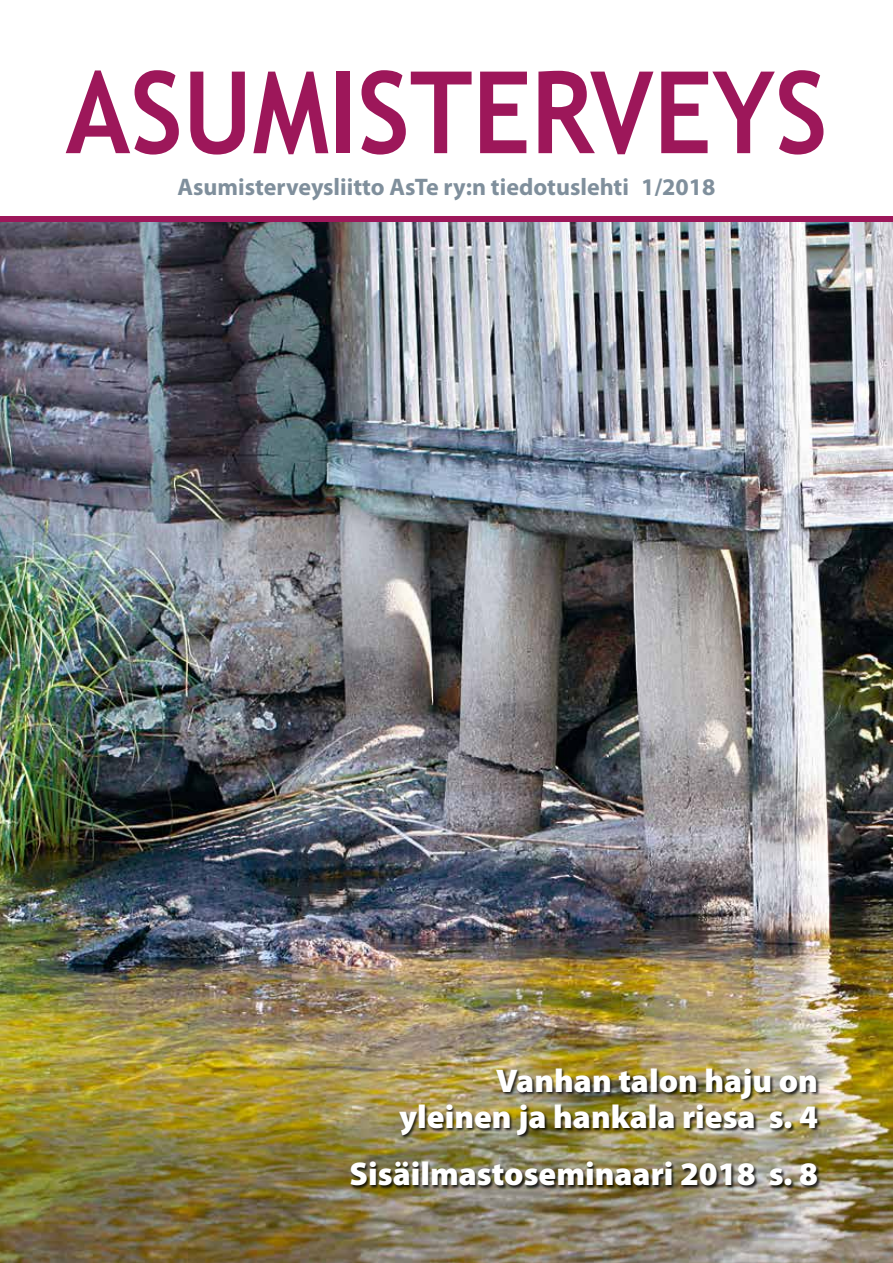
<style>
.page{position:relative;width:893px;height:1263px;background:#fff}
.page>*{position:absolute;margin:0;border:0;box-sizing:border-box;transform-origin:0 0}
.t1{font:700 114px "Trebuchet MS";color:#9d175a;scale:.9 1}
.t2{font:900 33px/36px "Myriad Pro";color:#fff;text-align:right}
.t3{font:700 24px "Myriad Pro";color:#7f8f9c}
</style>
<div class="page">
<img style="left:0;top:222px;width:893px;height:1041px">
<div style="left:350px;top:1068px;width:471px;height:122px;background:#000;opacity:.8"></div>
<div style="left:0;top:216px;width:893px;height:6px;background:#9d175a"></div>
<h1 class="t1" style="left:65px;top:41px;width:848px">ASUMISTERVEYS</h1>
<p class="t3" style="left:177px;top:173px;width:540px">Asumisterveysliitto AsTe ry:n tiedotuslehti 1/2018</p>
<p class="t2" style="left:399px;top:1063px;width:420px">Vanhan talon haju on yleinen ja hankala riesa s. 4</p>
<p class="t2" style="left:350px;top:1156px;width:470px">Sisäilmastoseminaari 2018 s. 8</p>
</div>
